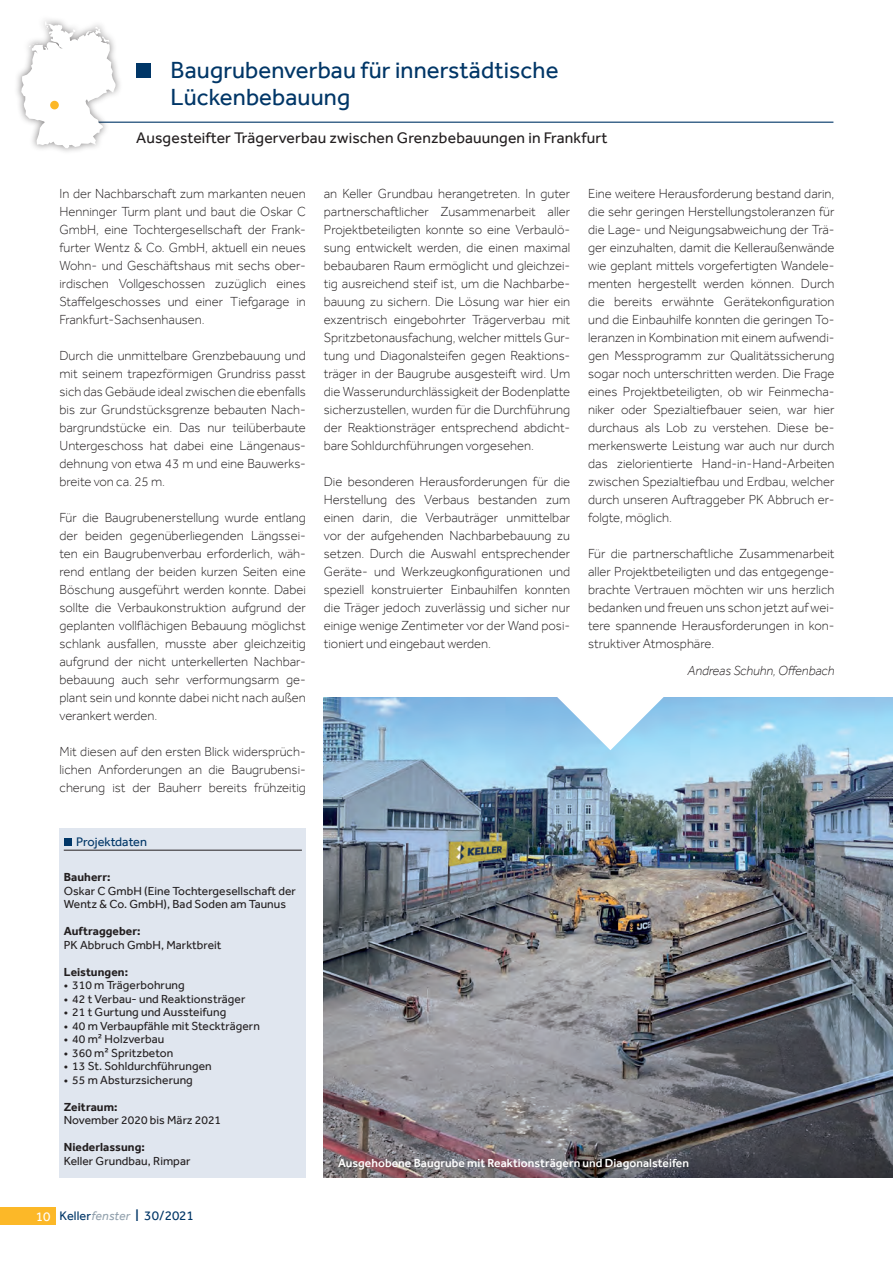
<style>
.page{position:relative;width:893px;height:1263px;background:#fff}
.page>*{position:absolute;margin:0;border:0;box-sizing:border-box;transform-origin:0 0}
.t1{font:24px/27px "Effra";letter-spacing:.005em;color:#003667}
.t2{font:15.75px "Effra";letter-spacing:.01em;color:#231f20}
.t3{font:300 13.5px/18px "Effra";color:#231f20;text-align:justify}
.t4{font:italic 300 13.5px "Effra";color:#231f20}
.t5{font:italic 12.75px "Effra";letter-spacing:.01em;color:#93a2ae}
.t6{font:12.75px "Effra";color:#003667}
.t7{font:12px/13.5px "Effra";letter-spacing:.005em;color:#231f20}
.t8{font:500 12px "Effra";letter-spacing:.005em;color:#fff}
.t9{font:700 12px "Effra";letter-spacing:.005em;color:#231f20}
.s1{font-style:normal;font-size:13.5px;color:#fff}
.s2{font-style:normal;color:#003667}
.s3{font-style:normal;font-size:17.4px;color:#003667}
.s4{font-style:normal;font-size:13.5px;color:#003667}
</style>
<div class="page">
<img style="left:323px;top:697px;width:570px;height:481px">
<hr style="left:61px;top:122px;width:772px;height:1px;background:#003667">
<div style="left:136px;top:63px;width:15px;height:15px;background:#003667"></div>
<div style="left:14px;top:15px;width:109px;height:141px;background:#231f20;opacity:.55"></div>
<svg style="left:21px;top:21px;width:95px;height:127px"></svg>
<div style="left:50px;top:101px;width:9px;height:8px;background:#fcb828;border-radius:50%"></div>
<svg style="left:554px;top:697px;width:113px;height:54px"></svg>
<div style="left:60px;top:828px;width:246px;height:350px;background:#e0e6ef"></div>
<hr style="left:64px;top:850px;width:238px;height:1px;background:#231f20">
<div style="left:64px;top:838px;width:7px;height:7px;background:#003667"></div>
<div style="left:0;top:1208px;width:55px;height:17px;background:#fcb828"></div>
<h1 class="t1" style="left:171px;top:56px;width:389px">Baugrubenverbau für innerstädtische<br>Lückenbebauung</h1>
<p class="t2" style="left:136px;top:128px;width:473px">Ausgesteifter Trägerverbau zwischen Grenzbebauungen in Frankfurt</p>
<p class="t3" style="left:60px;top:184px;width:248px">In der Nachbarschaft zum markanten neuen Henninger Turm plant und baut die Oskar C GmbH, eine Tochtergesellschaft der Frank&shy;furter Wentz &amp; Co. GmbH, aktuell ein neues Wohn- und Geschäftshaus mit sechs ober&shy;irdischen Vollgeschossen zuzüglich eines Staffelgeschosses und einer Tiefgarage in Frankfurt-Sachsenhausen.</p>
<p class="t3" style="left:60px;top:346px;width:248px">Durch die unmittelbare Grenzbebauung und mit seinem trapezförmigen Grundriss passt sich das Gebäude ideal zwischen die ebenfalls bis zur Grundstücksgrenze bebauten Nach&shy;bargrundstücke ein. Das nur teilüberbaute Untergeschoss hat dabei eine Längenaus&shy;dehnung von etwa 43 m und eine Bauwerks&shy;breite von ca. 25 m.</p>
<p class="t3" style="left:60px;top:508px;width:248px">Für die Baugrubenerstellung wurde entlang der beiden gegenüberliegenden Längssei&shy;ten ein Baugrubenverbau erforderlich, wäh&shy;rend entlang der beiden kurzen Seiten eine Böschung ausgeführt werden konnte. Dabei sollte die Verbaukonstruktion aufgrund der geplanten vollflächigen Bebauung möglichst schlank ausfallen, musste aber gleichzeitig aufgrund der nicht unterkellerten Nachbar&shy;bebauung auch sehr verformungsarm ge&shy;plant sein und konnte dabei nicht nach außen verankert werden.</p>
<p class="t3" style="left:60px;top:742px;width:248px">Mit diesen auf den ersten Blick widersprüch&shy;lichen Anforderungen an die Baugrubensi&shy;cherung ist der Bauherr bereits frühzeitig</p>
<p class="t3" style="left:324px;top:184px;width:248px">an Keller Grundbau herangetreten. In guter partnerschaftlicher Zusammenarbeit aller Projektbeteiligten konnte so eine Verbaulö&shy;sung entwickelt werden, die einen maximal bebaubaren Raum ermöglicht und gleichzei&shy;tig ausreichend steif ist, um die Nachbarbe&shy;bauung zu sichern. Die Lösung war hier ein exzentrisch eingebohrter Trägerverbau mit Spritzbetonausfachung, welcher mittels Gur&shy;tung und Diagonalsteifen gegen Reaktions&shy;träger in der Baugrube ausgesteift wird. Um die Wasserundurchlässigkeit der Bodenplatte sicherzustellen, wurden für die Durchführung der Reaktionsträger entsprechend abdicht&shy;bare Sohldurchführungen vorgesehen.</p>
<p class="t3" style="left:324px;top:472px;width:248px">Die besonderen Herausforderungen für die Herstellung des Verbaus bestanden zum einen darin, die Verbauträger unmittelbar vor der aufgehenden Nachbarbebauung zu setzen. Durch die Auswahl entsprechender Geräte- und Werkzeugkonfigurationen und speziell konstruierter Einbauhilfen konnten die Träger jedoch zuverlässig und sicher nur einige wenige Zentimeter vor der Wand posi&shy;tioniert und eingebaut werden.</p>
<p class="t3" style="left:588px;top:184px;width:248px">Eine weitere Herausforderung bestand darin, die sehr geringen Herstellungstoleranzen für die Lage- und Neigungsabweichung der Trä&shy;ger einzuhalten, damit die Kelleraußenwände wie geplant mittels vorgefertigten Wandele&shy;menten hergestellt werden können. Durch die bereits erwähnte Gerätekonfiguration und die Einbauhilfe konnten die geringen To&shy;leranzen in Kombination mit einem aufwendi&shy;gen Messprogramm zur Qualitätssicherung sogar noch unterschritten werden. Die Frage eines Projektbeteiligten, ob wir Feinmecha&shy;niker oder Spezialtiefbauer seien, war hier durchaus als Lob zu verstehen. Diese be&shy;merkenswerte Leistung war auch nur durch das zielorientierte Hand-in-Hand-Arbeiten zwischen Spezialtiefbau und Erdbau, welcher durch unseren Auftraggeber PK Abbruch er&shy;folgte, möglich.</p>
<p class="t3" style="left:588px;top:544px;width:248px;text-align:left">Für die partnerschaftliche Zusammenarbeit aller Projektbeteiligten und das entgegenge&shy;brachte Vertrauen möchten wir uns herzlich bedanken und freuen uns schon jetzt auf wei&shy;tere spannende Herausforderungen in kon&shy;struktiver Atmosphäre.</p>
<p class="t4" style="left:687px;top:662px;width:149px">Andreas Schuhn, Offenbach</p>
<p class="t6" style="left:76px;top:834px;width:72px">Projektdaten</p>
<p class="t9" style="left:64px;top:870px;width:48px">Bauherr:</p>
<p class="t7" style="left:64px;top:884px;width:234px">Oskar C GmbH (Eine Tochtergesellschaft der<br>Wentz &amp; Co. GmbH), Bad Soden am Taunus</p>
<p class="t9" style="left:64px;top:924px;width:78px">Auftraggeber:</p>
<p class="t7" style="left:64px;top:938px;width:159px">PK Abbruch GmbH, Marktbreit</p>
<p class="t9" style="left:64px;top:964px;width:66px">Leistungen:</p>
<p class="t7" style="left:64px;top:978px;width:122px">• 310 m Trägerbohrung</p>
<p class="t7" style="left:64px;top:992px;width:183px">• 42 t Verbau- und Reaktionsträger</p>
<p class="t7" style="left:64px;top:1005px;width:164px">• 21 t Gurtung und Aussteifung</p>
<p class="t7" style="left:64px;top:1019px;width:198px">• 40 m Verbaupfähle mit Steckträgern</p>
<p class="t7" style="left:64px;top:1032px;width:102px">• 40 m² Holzverbau</p>
<p class="t7" style="left:64px;top:1046px;width:111px">• 360 m² Spritzbeton</p>
<p class="t7" style="left:64px;top:1059px;width:149px">• 13 St. Sohldurchführungen</p>
<p class="t7" style="left:64px;top:1073px;width:131px">• 55 m Absturzsicherung</p>
<p class="t9" style="left:64px;top:1099px;width:55px">Zeitraum:</p>
<p class="t7" style="left:64px;top:1113px;width:159px">November 2020 bis März 2021</p>
<p class="t9" style="left:64px;top:1140px;width:83px">Niederlassung:</p>
<p class="t7" style="left:64px;top:1154px;width:128px">Keller Grundbau, Rimpar</p>
<p class="t8" style="left:338px;top:1156px;width:352px">Ausgehobene Baugrube mit Reaktionsträgern und Diagonalsteifen</p>
<p class="t5" style="left:36px;top:1208px;width:160px"><span class="s1">10</span> <span class="s2">Keller</span>fenster <span class="s3">l</span> <span class="s4">30/2021</span></p>
</div>
